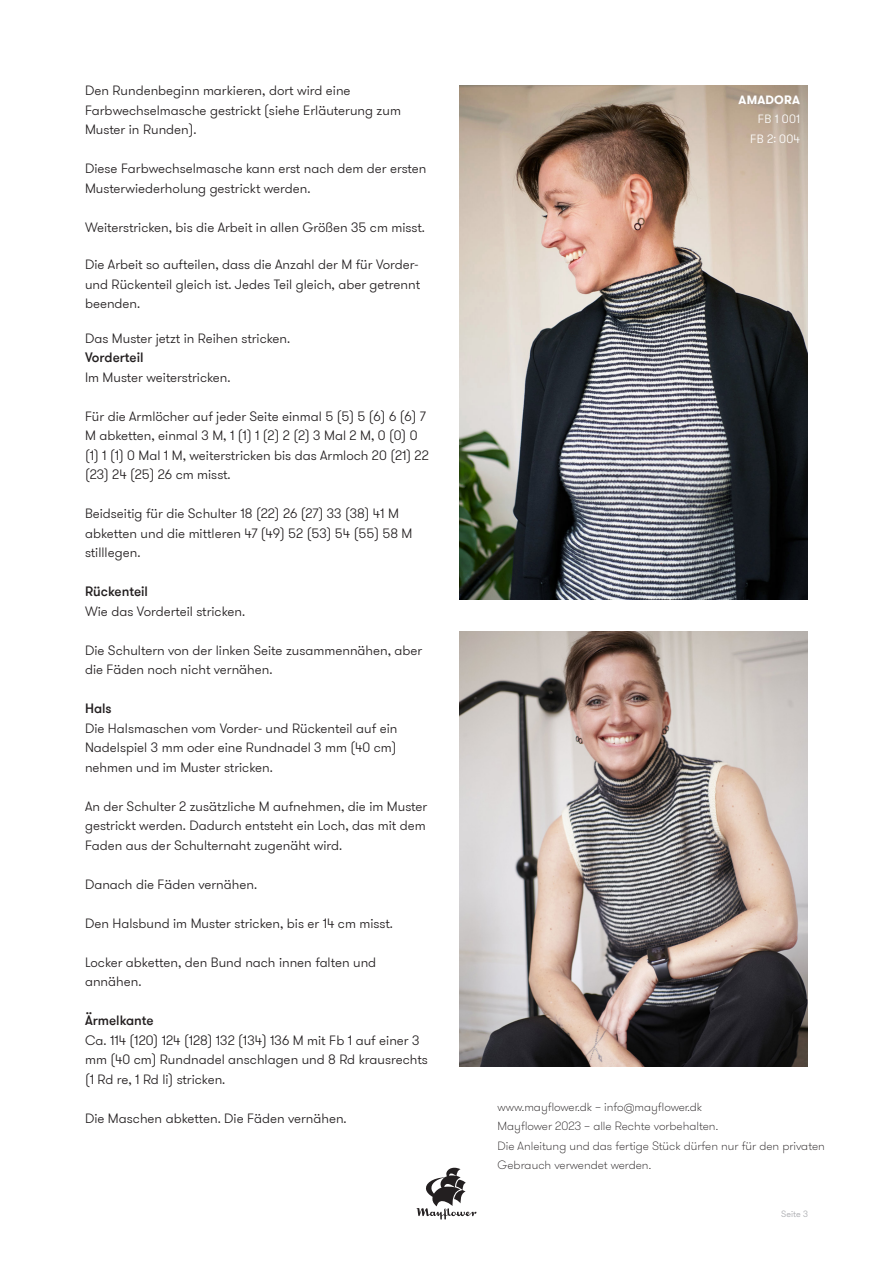
<style>
.page{position:relative;width:893px;height:1263px;background:#fff}
.page>*{position:absolute;margin:0;border:0;box-sizing:border-box;transform-origin:0 0}
.t1{font:300 13.5px/19.5px "GT Walsheim Pro";color:#231f20}
.t2{font:500 13.5px "GT Walsheim Pro";color:#231f20}
.t3{font:100 12px/19.5px "GT Walsheim Pro";color:#231f20}
.t4{font:300 12px "GT Walsheim Pro";letter-spacing:.015em;color:#fff}
.t5{font:700 12px "GT Walsheim Pro";letter-spacing:.015em;color:#fff}
.t6{font:300 9px "GT Walsheim Pro";color:#a8a9ad}
</style>
<div class="page">
<svg style="left:417px;top:1168px;width:59px;height:51px"></svg>
<img style="left:459px;top:85px;width:349px;height:515px">
<img style="left:459px;top:631px;width:349px;height:435px">
<p class="t1" style="left:85px;top:81px;width:317px">Den Rundenbeginn markieren, dort wird eine<br>Farbwechselmasche gestrickt (siehe Erläuterung zum<br>Muster in Runden).</p>
<p class="t1" style="left:85px;top:159px;width:343px">Diese Farbwechselmasche kann erst nach dem der ersten<br>Musterwiederholung gestrickt werden.</p>
<p class="t1" style="left:85px;top:218px;width:341px">Weiterstricken, bis die Arbeit in allen Größen 35 cm misst.</p>
<p class="t1" style="left:85px;top:255px;width:337px">Die Arbeit so aufteilen, dass die Anzahl der M für Vorder&shy;und Rückenteil gleich ist. Jedes Teil gleich, aber getrennt beenden.</p>
<p class="t1" style="left:85px;top:329px;width:207px">Das Muster jetzt in Reihen stricken.</p>
<p class="t2" style="left:85px;top:349px;width:60px">Vorderteil</p>
<p class="t1" style="left:85px;top:368px;width:147px">Im Muster weiterstricken.</p>
<p class="t1" style="left:85px;top:407px;width:345px">Für die Armlöcher auf jeder Seite einmal 5 (5) 5 (6) 6 (6) 7<br>M abketten, einmal 3 M, 1 (1) 1 (2) 2 (2) 3 Mal 2 M, 0 (0) 0 (1) 1 (1) 0 Mal 1 M, weiterstricken bis das Armloch 20 (21) 22 (23) 24 (25) 26 cm misst.</p>
<p class="t1" style="left:85px;top:504px;width:329px">Beidseitig für die Schulter 18 (22) 26 (27) 33 (38) 41 M abketten und die mittleren 47 (49) 52 (53) 54 (55) 58 M stilllegen.</p>
<p class="t2" style="left:85px;top:583px;width:65px">Rückenteil</p>
<p class="t1" style="left:85px;top:602px;width:162px">Wie das Vorderteil stricken.</p>
<p class="t1" style="left:85px;top:641px;width:339px">Die Schultern von der linken Seite zusammennähen, aber die Fäden noch nicht vernähen.</p>
<p class="t2" style="left:85px;top:700px;width:28px">Hals</p>
<p class="t1" style="left:85px;top:719px;width:314px;text-align:justify">Die Halsmaschen vom Vorder- und Rückenteil auf ein Nadelspiel 3 mm oder eine Rundnadel 3 mm (40 cm) nehmen und im Muster stricken.</p>
<p class="t1" style="left:85px;top:797px;width:344px">An der Schulter 2 zusätzliche M aufnehmen, die im Muster gestrickt werden. Dadurch entsteht ein Loch, das mit dem<br>Faden aus der Schulternaht zugenäht wird.</p>
<p class="t1" style="left:85px;top:875px;width:174px">Danach die Fäden vernähen.</p>
<p class="t1" style="left:85px;top:914px;width:309px">Den Halsbund im Muster stricken, bis er 14 cm misst.</p>
<p class="t1" style="left:85px;top:953px;width:293px">Locker abketten, den Bund nach innen falten und annähen.</p>
<p class="t2" style="left:85px;top:1012px;width:70px">Ärmelkante</p>
<p class="t1" style="left:85px;top:1031px;width:344px">Ca. 114 (120) 124 (128) 132 (134) 136 M mit Fb 1 auf einer 3 mm (40 cm) Rundnadel anschlagen und 8 Rd krausrechts (1 Rd re, 1 Rd li) stricken.</p>
<p class="t1" style="left:85px;top:1109px;width:263px">Die Maschen abketten. Die Fäden vernähen.</p>
<p class="t5" style="left:739px;top:92px;width:63px">AMADORA</p>
<p class="t4" style="left:758px;top:112px;width:44px">FB 1 001</p>
<p class="t4" style="left:750px;top:131px;width:51px">FB 2: 004</p>
<p class="t3" style="left:497px;top:1097px;width:206px">www.mayflower.dk – info@mayflower.dk</p>
<p class="t3" style="left:497px;top:1116px;width:222px">Mayflower 2023 – alle Rechte vorbehalten.</p>
<p class="t3" style="left:497px;top:1136px;width:329px">Die Anleitung und das fertige Stück dürfen nur für den privaten<br>Gebrauch verwendet werden.</p>
<p class="t6" style="left:781px;top:1208px;width:28px">Seite 3</p>
</div>
